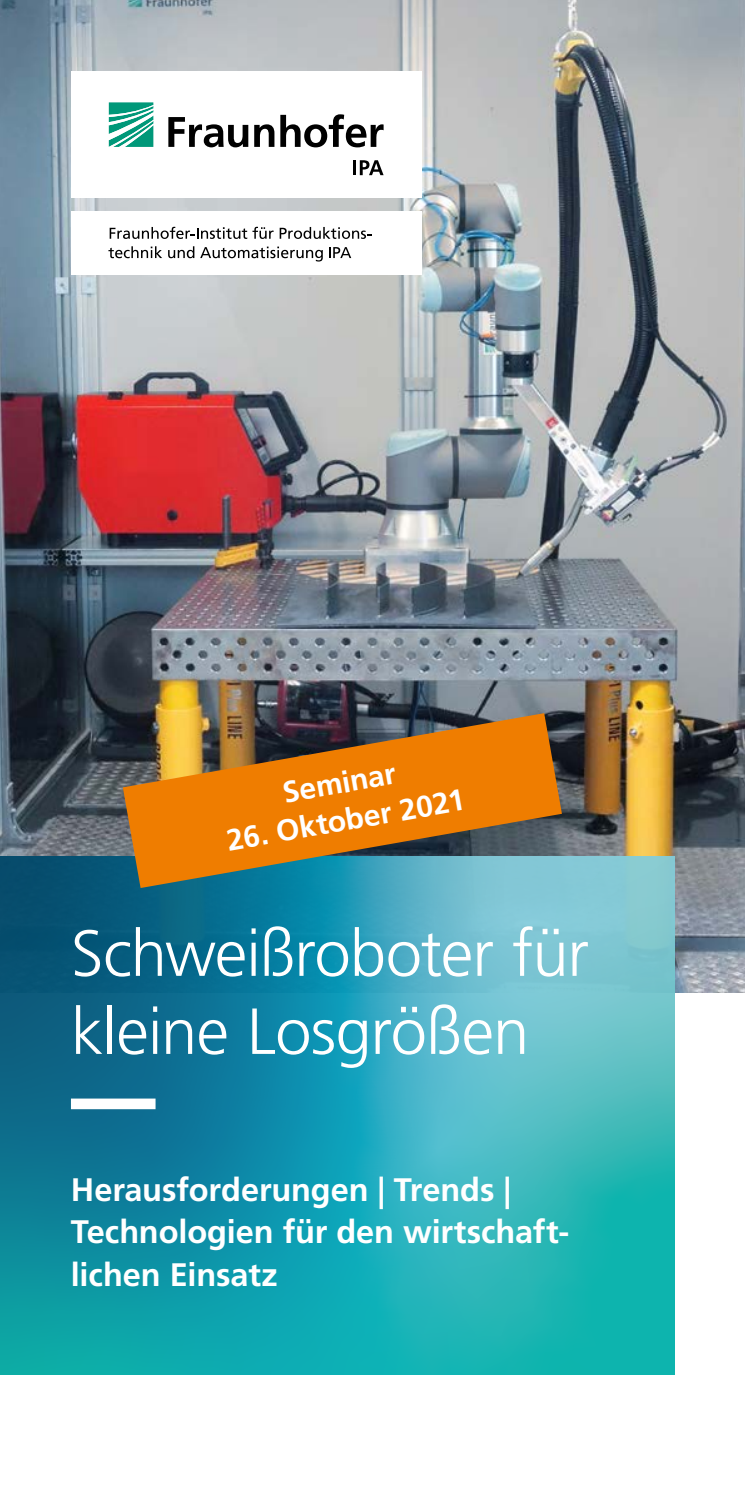
<style>
.page{position:relative;width:745px;height:1489px;background:#fff}
.page>*{position:absolute;margin:0;border:0;box-sizing:border-box;transform-origin:0 0}
.t1{font:300 65px/78px "Frutiger LT Com";letter-spacing:-.015em;color:#fff}
.t2{font:700 32.5px/42.2px "Frutiger LT Com";letter-spacing:-.005em;color:#fff}
.t3{font:700 30px "Frutiger LT Com";color:#fff}
</style>
<div class="page">
<img style="left:0;top:0;width:744px;height:992px">
<svg style="left:0;top:856px;width:673px;height:518px;background:#269cad"></svg>
<div style="left:71px;top:71px;width:350px;height:127px;background:#fff"></div>
<svg style="left:109px;top:102px;width:44px;height:45px"></svg>
<svg style="left:168px;top:114px;width:215px;height:33px"></svg>
<hr style="left:353px;top:160px;width:3px;height:15px;background:#000">
<svg style="left:359px;top:160px;width:24px;height:15px"></svg>
<div style="left:71px;top:211px;width:350px;height:63px;background:#fff"></div>
<svg style="left:110px;top:227px;width:163px;height:12px"></svg>
<svg style="left:279px;top:227px;width:92px;height:12px"></svg>
<svg style="left:108px;top:246px;width:54px;height:12px"></svg>
<svg style="left:168px;top:246px;width:26px;height:12px"></svg>
<svg style="left:200px;top:246px;width:122px;height:15px"></svg>
<svg style="left:329px;top:247px;width:22px;height:11px"></svg>
<svg style="left:123px;top:713px;width:438px;height:175px;background:#ab762e"></svg>
<svg style="left:71px;top:1098px;width:531px;height:11px;background:#4fb0c3"></svg>
<p class="t3" style="left:280px;top:775px;width:116px;rotate:-10deg">Seminar</p>
<p class="t3" style="left:224px;top:823px;width:242px;rotate:-10deg">26. Oktober 2021</p>
<h1 class="t1" style="left:71px;top:914px;width:519px">Schweißroboter für kleine Losgrößen</h1>
<p class="t2" style="left:71px;top:1168px;width:499px">Herausforderungen | Trends |<br>Technologien für den wirtschaft&shy;lichen Einsatz</p>
</div>
